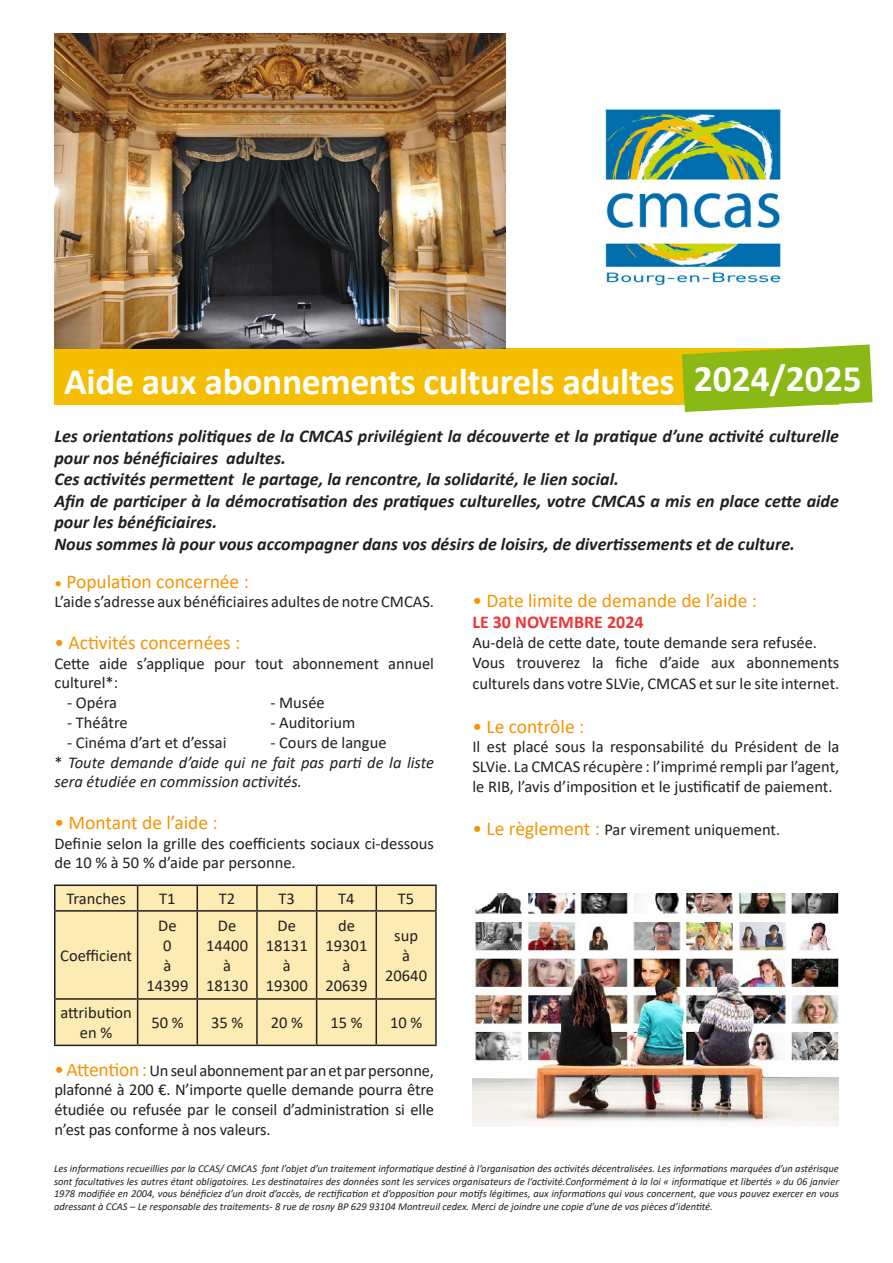
<style>
.page{position:relative;width:893px;height:1263px;background:#fff}
.page>*{position:absolute;margin:0;border:0;box-sizing:border-box;transform-origin:0 0}
.t1{font:700 37.5px "Calibri";letter-spacing:-.01em;color:#fff}
.t2{font:19.5px "Calibri";color:#f59404}
.t3{font:italic 700 18px/21.6px "Calibri";color:#231f20}
.t4{font:700 18px "Calibri";color:#ee3434}
.t5{font:16.5px/19.8px "Calibri";color:#231f20}
.t6{font:italic 16.5px/19.8px "Calibri";color:#231f20}
.t7{font:italic 10.5px/12.6px "Calibri";color:#231f20;text-align:justify}
.s1{font-family:"Minion Pro"}
.s2{font-style:normal}
.s3{font-size:19.5px;color:#f59404}
</style>
<div class="page">
<img style="left:605px;top:109px;width:177px;height:177px">
<div style="left:54px;top:349px;width:785px;height:56px;background:#f5be00"></div>
<img style="left:472px;top:893px;width:367px;height:233px">
<img style="left:54px;top:33px;width:451px;height:316px">
<svg style="left:682px;top:344px;width:191px;height:68px;background:#9cc131"></svg>
<div style="left:56px;top:886px;width:379px;height:158px;background:#fcecb3"></div>
<hr style="left:54px;top:884px;width:84px;height:2px;background:#231f20">
<hr style="left:54px;top:886px;width:2px;height:24px;background:#231f20">
<hr style="left:138px;top:884px;width:59px;height:2px;background:#231f20">
<svg style="left:137px;top:886px;width:1px;height:24px"></svg>
<hr style="left:197px;top:884px;width:60px;height:2px;background:#231f20">
<svg style="left:197px;top:886px;width:1px;height:24px"></svg>
<hr style="left:257px;top:884px;width:60px;height:2px;background:#231f20">
<hr style="left:256px;top:886px;width:2px;height:24px;background:#231f20">
<hr style="left:317px;top:884px;width:59px;height:2px;background:#231f20">
<svg style="left:316px;top:886px;width:1px;height:24px"></svg>
<hr style="left:376px;top:884px;width:61px;height:2px;background:#231f20">
<svg style="left:376px;top:886px;width:1px;height:24px"></svg>
<hr style="left:435px;top:886px;width:2px;height:24px;background:#231f20">
<hr style="left:54px;top:910px;width:84px;height:2px;background:#231f20">
<hr style="left:54px;top:912px;width:2px;height:86px;background:#231f20">
<hr style="left:138px;top:910px;width:59px;height:2px;background:#231f20">
<hr style="left:137px;top:912px;width:1px;height:86px;background:#231f20">
<hr style="left:197px;top:910px;width:60px;height:2px;background:#231f20">
<hr style="left:197px;top:912px;width:1px;height:86px;background:#231f20">
<hr style="left:257px;top:910px;width:60px;height:2px;background:#231f20">
<hr style="left:256px;top:912px;width:2px;height:86px;background:#231f20">
<hr style="left:317px;top:910px;width:59px;height:2px;background:#231f20">
<hr style="left:316px;top:912px;width:1px;height:86px;background:#231f20">
<hr style="left:376px;top:910px;width:61px;height:2px;background:#231f20">
<hr style="left:376px;top:912px;width:1px;height:86px;background:#231f20">
<hr style="left:435px;top:912px;width:2px;height:86px;background:#231f20">
<hr style="left:54px;top:998px;width:84px;height:2px;background:#231f20">
<hr style="left:54px;top:1000px;width:2px;height:44px;background:#231f20">
<hr style="left:138px;top:998px;width:59px;height:2px;background:#231f20">
<hr style="left:137px;top:1000px;width:1px;height:44px;background:#231f20">
<hr style="left:197px;top:998px;width:60px;height:2px;background:#231f20">
<hr style="left:197px;top:1000px;width:1px;height:44px;background:#231f20">
<hr style="left:257px;top:998px;width:60px;height:2px;background:#231f20">
<hr style="left:256px;top:1000px;width:2px;height:44px;background:#231f20">
<hr style="left:317px;top:998px;width:59px;height:2px;background:#231f20">
<hr style="left:316px;top:1000px;width:1px;height:44px;background:#231f20">
<hr style="left:376px;top:998px;width:61px;height:2px;background:#231f20">
<hr style="left:376px;top:1000px;width:1px;height:44px;background:#231f20">
<hr style="left:435px;top:1000px;width:2px;height:44px;background:#231f20">
<hr style="left:54px;top:1044px;width:84px;height:2px;background:#231f20">
<hr style="left:138px;top:1044px;width:59px;height:2px;background:#231f20">
<hr style="left:197px;top:1044px;width:60px;height:2px;background:#231f20">
<hr style="left:257px;top:1044px;width:60px;height:2px;background:#231f20">
<hr style="left:317px;top:1044px;width:59px;height:2px;background:#231f20">
<hr style="left:376px;top:1044px;width:61px;height:2px;background:#231f20">
<p class="t1" style="left:64px;top:355px;width:612px">Aide aux abonnements culturels adultes</p>
<p class="t1" style="left:694px;top:352px;width:170px">2024/2025</p>
<p class="t3" style="left:54px;top:424px;width:786px">Les orientations politiques de la CMCAS privilégient la découverte et la pratique d’une activité culturelle pour nos bénéficiaires adultes.</p>
<p class="t3" style="left:54px;top:468px;width:566px">Ces activités permettent le partage, la rencontre, la solidarité, le lien social.</p>
<p class="t3" style="left:54px;top:489px;width:786px">Afin de participer à la démocratisation des pratiques culturelles, votre CMCAS a mis en place cette aide pour les bénéficiaires.</p>
<p class="t3" style="left:54px;top:532px;width:742px">Nous sommes là pour vous accompagner dans vos désirs de loisirs, de divertissements et de culture.</p>
<p class="t2" style="left:54px;top:568px;width:196px"><span class="s1">•</span> Population concernée :</p>
<p class="t5" style="left:54px;top:592px;width:381px">L’aide s’adresse aux bénéficiaires adultes de notre CMCAS.</p>
<p class="t2" style="left:54px;top:629px;width:188px">• Activités concernées :</p>
<p class="t5" style="left:54px;top:653px;width:381px">Cette aide s’applique pour tout abonnement annuel culturel*:</p>
<p class="t5" style="left:67px;top:692px;width:51px">- Opéra</p>
<p class="t5" style="left:270px;top:692px;width:56px">- Musée</p>
<p class="t5" style="left:67px;top:712px;width:62px">- Théâtre</p>
<p class="t5" style="left:270px;top:712px;width:86px">- Auditorium</p>
<p class="t5" style="left:67px;top:732px;width:161px">- Cinéma d’art et d’essai</p>
<p class="t5" style="left:270px;top:732px;width:118px">- Cours de langue</p>
<p class="t6" style="left:54px;top:751px;width:381px"><span class="s2">*</span> Toute demande d’aide qui ne fait pas parti de la liste sera étudiée en commission activités.</p>
<p class="t2" style="left:54px;top:809px;width:165px">• Montant de l’aide :</p>
<p class="t5" style="left:54px;top:833px;width:381px">Definie selon la grille des coefficients sociaux ci-dessous de 10 % à 50 % d’aide par personne.</p>
<p class="t5" style="left:67px;top:888px;width:61px">Tranches</p>
<p class="t5" style="left:159px;top:888px;width:18px">T1</p>
<p class="t5" style="left:219px;top:888px;width:18px">T2</p>
<p class="t5" style="left:279px;top:888px;width:18px">T3</p>
<p class="t5" style="left:338px;top:888px;width:18px">T4</p>
<p class="t5" style="left:398px;top:888px;width:18px">T5</p>
<p class="t5" style="left:60px;top:945px;width:73px">Coefficient</p>
<p class="t5" style="left:158px;top:915px;width:20px">De</p>
<p class="t5" style="left:163px;top:935px;width:10px">0</p>
<p class="t5" style="left:163px;top:955px;width:9px">à</p>
<p class="t5" style="left:147px;top:975px;width:43px">14399</p>
<p class="t5" style="left:218px;top:915px;width:20px">De</p>
<p class="t5" style="left:206px;top:935px;width:43px">14400</p>
<p class="t5" style="left:223px;top:955px;width:9px">à</p>
<p class="t5" style="left:206px;top:975px;width:43px">18130</p>
<p class="t5" style="left:278px;top:915px;width:20px">De</p>
<p class="t5" style="left:266px;top:935px;width:43px">18131</p>
<p class="t5" style="left:283px;top:955px;width:9px">à</p>
<p class="t5" style="left:266px;top:975px;width:43px">19300</p>
<p class="t5" style="left:326px;top:915px;width:43px;text-align:center">de<br>19301</p>
<p class="t5" style="left:342px;top:955px;width:9px">à</p>
<p class="t5" style="left:326px;top:975px;width:43px">20639</p>
<p class="t5" style="left:394px;top:925px;width:25px">sup</p>
<p class="t5" style="left:402px;top:945px;width:9px">à</p>
<p class="t5" style="left:385px;top:965px;width:43px">20640</p>
<p class="t5" style="left:60px;top:1003px;width:73px;text-align:center">attribution en %</p>
<p class="t5" style="left:151px;top:1012px;width:34px">50 %</p>
<p class="t5" style="left:211px;top:1012px;width:34px">35 %</p>
<p class="t5" style="left:271px;top:1012px;width:34px">20 %</p>
<p class="t5" style="left:330px;top:1012px;width:34px">15 %</p>
<p class="t5" style="left:390px;top:1012px;width:34px">10 %</p>
<p class="t5" style="left:54px;top:1060px;width:381px;text-align:justify"><span class="s3">• Attention :</span> Un seul abonnement par an et par personne, plafonné à 200 €. N’importe quelle demande pourra être étudiée ou refusée par le conseil d’administration si elle n’est pas conforme à nos valeurs.</p>
<p class="t2" style="left:472px;top:586px;width:286px">• Date limite de demande de l’aide :</p>
<p class="t4" style="left:472px;top:609px;width:173px">LE 30 NOVEMBRE 2024</p>
<p class="t5" style="left:472px;top:632px;width:346px">Au-delà de cette date, toute demande sera refusée.</p>
<p class="t5" style="left:472px;top:651px;width:368px;line-height:21.6px">Vous trouverez la fiche d’aide aux abonnements culturels dans votre SLVie, CMCAS et sur le site internet.</p>
<p class="t2" style="left:472px;top:712px;width:113px">• Le contrôle :</p>
<p class="t5" style="left:472px;top:736px;width:368px;text-align:justify">Il est placé sous la responsabilité du Président de la SLVie. La CMCAS récupère : l’imprimé rempli par l’agent, le RIB, l’avis d’imposition et le justificatif de paiement.</p>
<p class="t5" style="left:472px;top:819px;width:309px"><span class="s3">• Le règlement :</span> Par virement uniquement.</p>
<p class="t7" style="left:54px;top:1162px;width:786px">Les informations recueillies par la CCAS/ CMCAS font l’objet d’un traitement informatique destiné à l’organisation des activités décentralisées. Les informations marquées d’un astérisque sont facultatives les autres étant obligatoires. Les destinataires des données sont les services organisateurs de l’activité.Conformément à la loi « informatique et libertés » du 06 janvier 1978 modifiée en 2004, vous bénéficiez d’un droit d’accès, de rectification et d’opposition pour motifs légitimes, aux informations qui vous concernent, que vous pouvez exercer en vous adressant à CCAS – Le responsable des traitements- 8 rue de rosny BP 629 93104 Montreuil cedex. Merci de joindre une copie d’une de vos pièces d’identité.</p>
</div>
